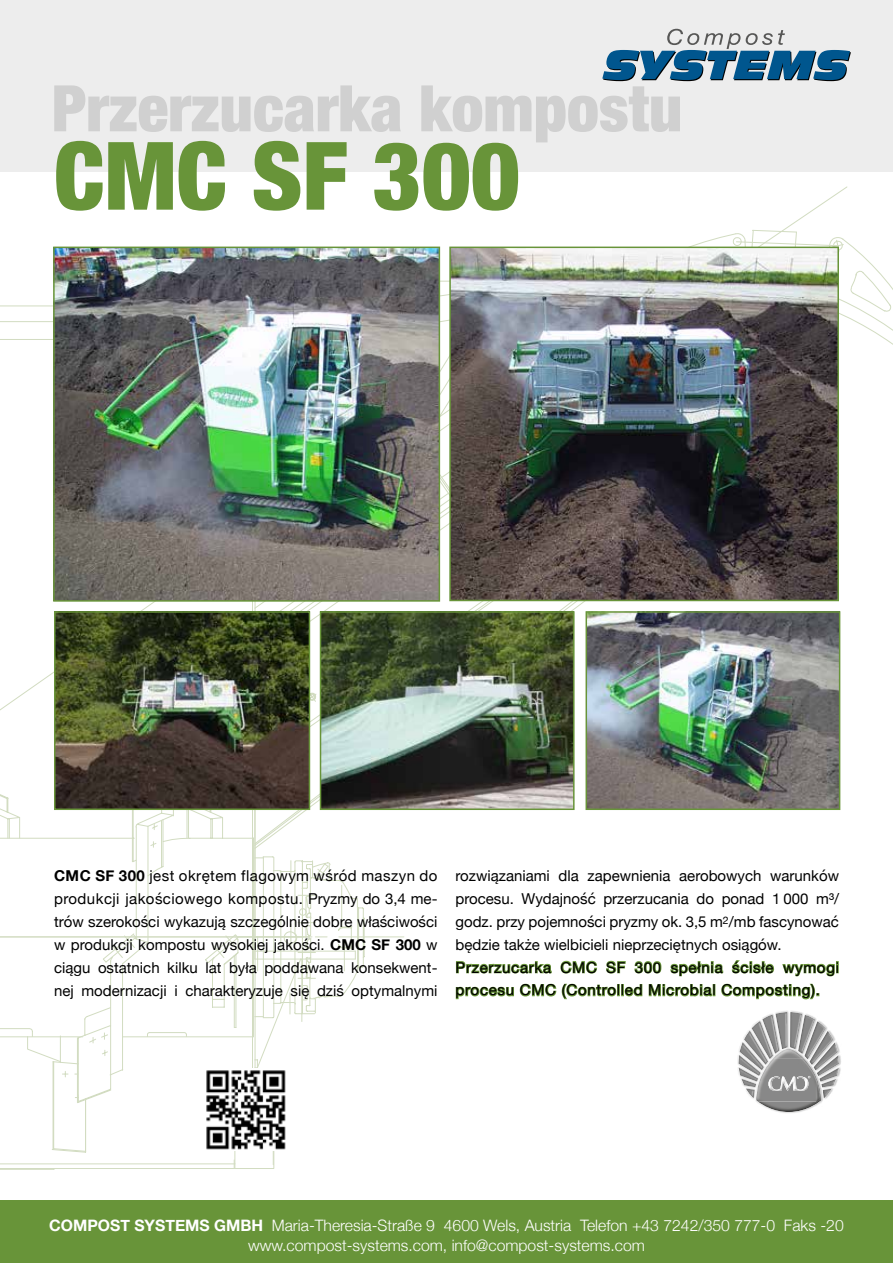
<style>
.page{position:relative;width:893px;height:1263px;background:#fff}
.page>*{position:absolute;margin:0;border:0;box-sizing:border-box;transform-origin:0 0}
.t1{font:900 condensed 94.5px "Helvetica Neue";color:#689439}
.t2{font:900 condensed 64.2px "Helvetica Neue";color:#d0d0d0}
.t3{font:300 15.75px/19.5px "Helvetica Neue";color:#fff;text-align:center}
.t4{font:15px/23px "Helvetica Neue";color:#000;text-align:justify}
.s1{font-weight:700}
</style>
<div class="page">
<svg style="left:306px;top:186px;width:580px;height:516px"></svg>
<svg style="left:187px;top:721px;width:178px;height:432px"></svg>
<svg style="left:52px;top:810px;width:135px;height:343px"></svg>
<svg style="left:0;top:794px;width:183px;height:309px"></svg>
<div style="left:0;top:0;width:893px;height:172px;background:#ededed"></div>
<svg style="left:602px;top:29px;width:249px;height:52px"></svg>
<div style="left:0;top:1200px;width:893px;height:63px;background:#689439"></div>
<svg style="left:455px;top:960px;width:384px;height:40px"></svg>
<div style="left:736px;top:1010px;width:105px;height:104px;background:#000;opacity:.75"></div>
<img style="left:56px;top:250px;width:381px;height:349px">
<div style="left:53px;top:247px;width:387px;height:355px;border:2px solid #689439"></div>
<img style="left:323px;top:614px;width:249px;height:193px">
<div style="left:320px;top:611px;width:255px;height:199px;border:2px solid #689439"></div>
<img style="left:57px;top:614px;width:250px;height:193px">
<div style="left:54px;top:611px;width:256px;height:199px;border:2px solid #689439"></div>
<img style="left:588px;top:614px;width:249px;height:193px">
<div style="left:585px;top:611px;width:255px;height:199px;border:2px solid #689439"></div>
<img style="left:452px;top:250px;width:384px;height:348px">
<div style="left:449px;top:247px;width:390px;height:354px;border:2px solid #689439"></div>
<img style="left:204px;top:1068px;width:83px;height:83px">
<h2 class="t2" style="left:52px;top:56px;width:632px">Przerzucarka kompostu</h2>
<h1 class="t1" style="left:54px;top:98px;width:467px">CMC SF 300</h1>
<p class="t4" style="left:54px;top:865px;width:385px"><span class="s1">CMC SF 300</span> jest okrętem flagowym wśród maszyn do produkcji jakościowego kompostu. Pryzmy do 3,4 me&shy;trów szerokości wykazują szczególnie dobre właściwości w produkcji kompostu wysokiej jakości. <span class="s1">CMC SF 300</span> w ciągu ostatnich kilku lat była poddawana konsekwent&shy;nej modernizacji i charakteryzuje się dziś optymalnymi</p>
<p class="t4" style="left:455px;top:865px;width:385px;text-align:left">rozwiązaniami dla zapewnienia aerobowych warunków procesu. Wydajność przerzucania do ponad 1 000 m³/ godz. przy pojemności pryzmy ok. 3,5 m<sup>2</sup>/mb fascynować będzie także wielbicieli nieprzeciętnych osiągów.<br>Przerzucarka CMC SF 300 spełnia ścisłe wymogi procesu CMC (Controlled Microbial Composting).</p>
<p class="t3" style="left:49px;top:1214px;width:796px"><span class="s1">COMPOST SYSTEMS GMBH</span> Maria-Theresia-Straße 9 4600 Wels, Austria Telefon +43 7242/350 777-0 Faks -20 www.compost-systems.com, info@compost-systems.com</p>
</div>
